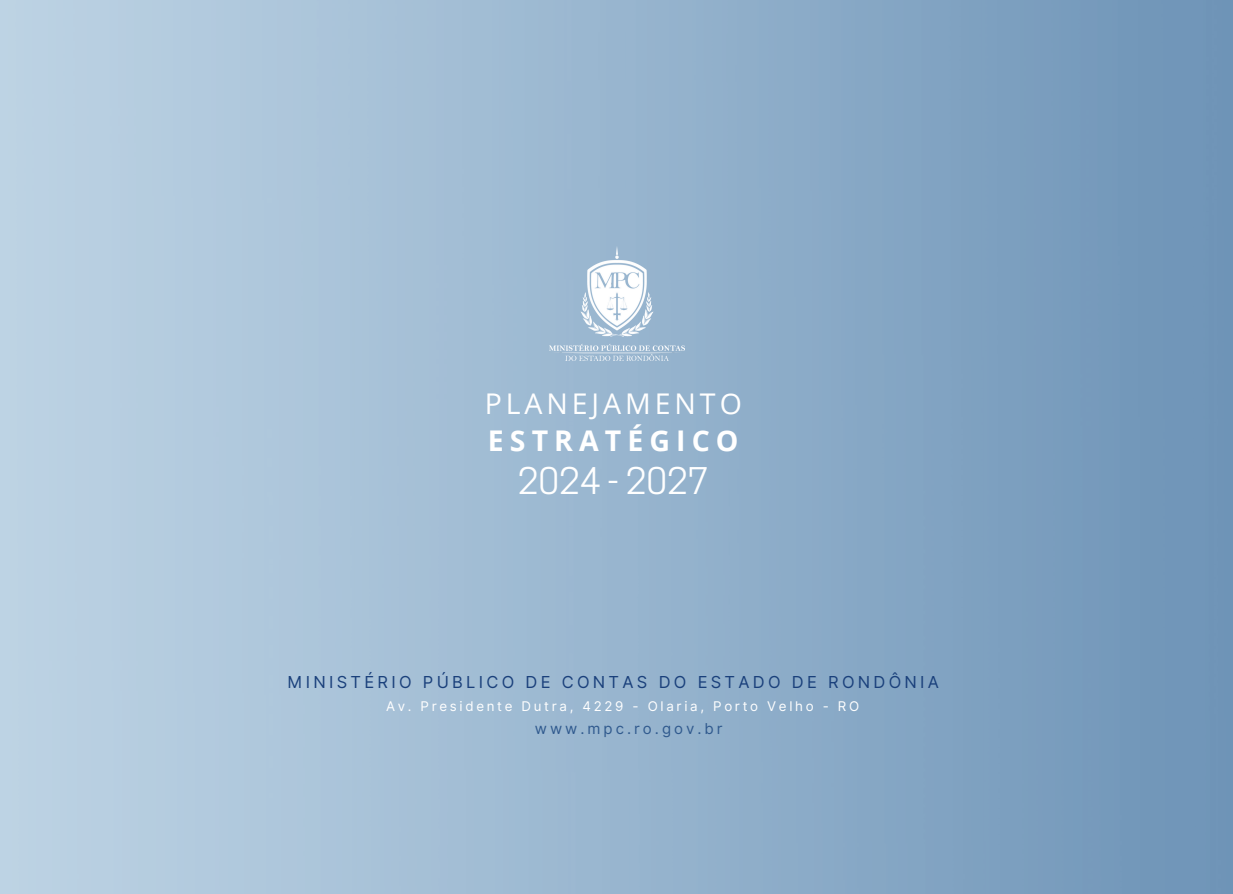
<style>
.page{position:relative;width:1233px;height:894px;background:#fff}
.page>*{position:absolute;margin:0;border:0;box-sizing:border-box;transform-origin:0 0}
.t1{font:34.5px "Cooper Hewitt";color:#fff}
.t2{font:28.5px "Open Sans";letter-spacing:.14em;color:#fff}
.t3{font:700 28.5px "Open Sans";letter-spacing:.215em;color:#fff}
.t4{font:16.5px "Inter";letter-spacing:.2em;color:#1a407b}
.t5{font:15px "Inter";letter-spacing:.2em;color:#305a8e}
.t6{font:13.35px "Inter";letter-spacing:.2em;color:#fff}
</style>
<div class="page">
<div style="left:0;top:0;width:1233px;height:893px;background:linear-gradient(to right,#c0d5e6,#6e94b7)"></div>
<img style="left:549px;top:247px;width:135px;height:113px">
<h2 class="t2" style="left:485px;top:384px;width:259px">PLANEJAMENTO</h2>
<h2 class="t3" style="left:488px;top:420px;width:252px">ESTRATÉGICO</h2>
<h1 class="t1" style="left:518px;top:460px;width:192px">2024 - 2027</h1>
<p class="t4" style="left:287px;top:670px;width:653px">MINISTÉRIO PÚBLICO DE CONTAS DO ESTADO DE RONDÔNIA</p>
<p class="t6" style="left:386px;top:696px;width:475px">Av. Presidente Dutra, 4229 - Olaria, Porto Velho - RO</p>
<p class="t5" style="left:535px;top:717px;width:189px">www.mpc.ro.gov.br</p>
</div>
